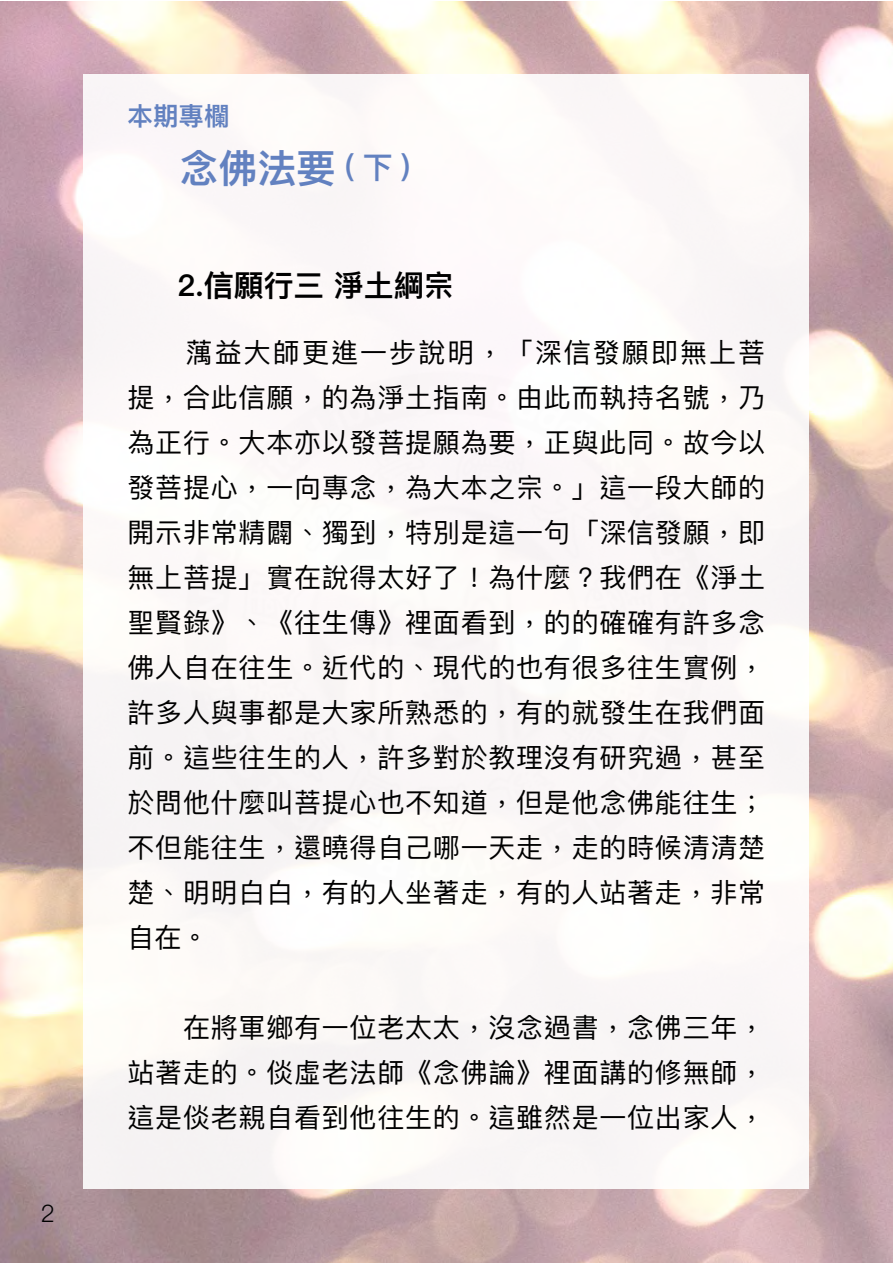
<style>
.page{position:relative;width:893px;height:1263px;background:#fff}
.page>*{position:absolute;margin:0;border:0;box-sizing:border-box;transform-origin:0 0}
.t1{font:600 39px "Ping Fang SC";color:#6281c0}
.t2{font:600 30px "Ping Fang TC";color:#000}
.t3{font:27px/45px "Ping Fang TC";letter-spacing:.03em;color:#000;text-align:justify}
.t4{font:600 25.5px "Ping Fang SC";color:#6281c0}
.t5{font:300 24px "Ping Fang TC";color:#000}
.s1{font-size:30px}
</style>
<div class="page">
<img style="left:0;top:2px;width:893px;height:1261px">
<div style="left:84px;top:74px;width:725px;height:1114px;background:#fbf8f7"></div>
<p class="t5" style="left:40px;top:1198px;width:16px">2</p>
<p class="t4" style="left:128px;top:100px;width:104px">本期專欄</p>
<h1 class="t1" style="left:180px;top:144px;width:232px">念佛法要 <span class="s1">(下)</span></h1>
<p class="t2" style="left:177px;top:267px;width:278px">2.信願行三 淨土綱宗</p>
<p class="t3" style="left:128px;top:330px;width:639px">　　蕅益大師更進一步說明，「深信發願即無上菩提，合此信願，的為淨土指南。由此而執持名號，乃為正行。大本亦以發菩提願為要，正與此同。故今以發菩提心，一向專念，為大本之宗。」這一段大師的開示非常精闢、獨到，特別是這一句「深信發願，即無上菩提」實在說得太好了！為什麼？我們在《淨土聖賢錄》、《往生傳》裡面看到，的的確確有許多念佛人自在往生。近代的、現代的也有很多往生實例，許多人與事都是大家所熟悉的，有的就發生在我們面前。這些往生的人，許多對於教理沒有研究過，甚至於問他什麼叫菩提心也不知道，但是他念佛能往生；不但能往生，還曉得自己哪一天走，走的時候清清楚楚、明明白白，有的人坐著走，有的人站著走，非常自在。</p>
<p class="t3" style="left:128px;top:1005px;width:639px">　　在將軍鄉有一位老太太，沒念過書，念佛三年，站著走的。倓虛老法師《念佛論》裡面講的修無師，這是倓老親自看到他往生的。這雖然是一位出家人，</p>
</div>
